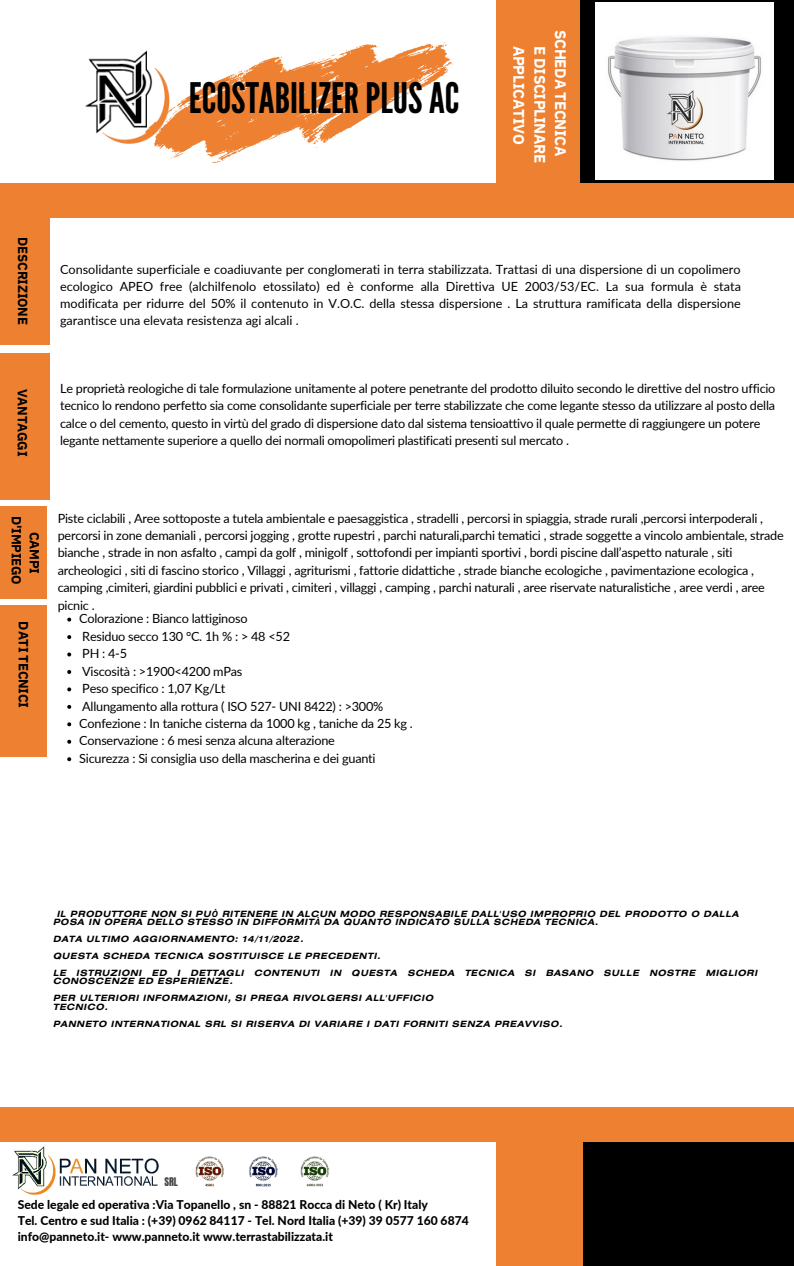
<style>
.page{position:relative;width:794px;height:1266px;background:#fff}
.page>*{position:absolute;margin:0;border:0;box-sizing:border-box;transform-origin:0 0}
.t1{font:42px "League Gothic";color:#000}
.t2{font:700 15.23px/20.9px "IBM Plex Sans";letter-spacing:-.02em;color:#fff}
.t3{font:700 13.27px/18px "IBM Plex Sans";letter-spacing:-.02em;color:#000;text-align:center}
.t4{font:12.67px/17.5px "Lato";letter-spacing:-.02em;color:#000}
.t5{font:800 12.08px/16.4px "Lato";color:#000}
.t6{font:10.12px "Anton";color:#474747}
.t7{font:italic 700 8.62px/16.9px "Helios Ext";letter-spacing:.06em;color:#000}
.s1{font-family:"Noto Sans"}
</style>
<div class="page">
<svg style="left:159px;top:42px;width:294px;height:122px"></svg>
<div style="left:495px;top:0;width:87px;height:202px;background:#ee8131"></div>
<div style="left:580px;top:0;width:213px;height:206px;background:#000"></div>
<img style="left:85px;top:46px;width:86px;height:102px">
<div style="left:0;top:353px;width:50px;height:146px;background:#ee8131"></div>
<div style="left:0;top:506px;width:46px;height:92px;background:#ee8131"></div>
<div style="left:0;top:605px;width:46px;height:151px;background:#ee8131"></div>
<div style="left:0;top:183px;width:793px;height:35px;background:#ee8131"></div>
<div style="left:0;top:203px;width:50px;height:141px;background:#ee8131"></div>
<img style="left:12px;top:1146px;width:147px;height:49px">
<img style="left:195px;top:1156px;width:135px;height:31px">
<div style="left:0;top:1107px;width:793px;height:34px;background:#ee8131"></div>
<div style="left:495px;top:1141px;width:87px;height:125px;background:#ee8131"></div>
<div style="left:582px;top:1141px;width:211px;height:125px;background:#000"></div>
<img style="left:595px;top:2px;width:178px;height:177px">
<svg style="left:67px;top:617px;width:4px;height:4px"></svg>
<svg style="left:67px;top:635px;width:4px;height:4px"></svg>
<svg style="left:67px;top:652px;width:4px;height:4px"></svg>
<svg style="left:67px;top:670px;width:4px;height:4px"></svg>
<svg style="left:67px;top:687px;width:4px;height:4px"></svg>
<svg style="left:67px;top:705px;width:4px;height:4px"></svg>
<svg style="left:67px;top:722px;width:4px;height:4px"></svg>
<svg style="left:67px;top:740px;width:4px;height:4px"></svg>
<svg style="left:67px;top:757px;width:4px;height:4px"></svg>
<h1 class="t1" style="left:189px;top:74px;width:272px">ECOSTABILIZERPLUSAC</h1>
<p class="t2" style="left:571px;top:46px;width:120px;text-indent:-16px;rotate:90deg">SCHEDA TECNICA<br>E DISCIPLINARE<br>APPLICATIVO</p>
<p class="t3" style="left:32px;top:237px;width:89px;rotate:90deg">DESCRIZIONE</p>
<p class="t3" style="left:32px;top:389px;width:69px;rotate:90deg">VANTAGGI</p>
<p class="t4" style="left:60px;top:261px;width:682px;line-height:16.9px;text-align:justify">Consolidante superficiale e coadiuvante per conglomerati in terra stabilizzata. Trattasi di una dispersione di un copolimero ecologico APEO free (alchilfenolo etossilato) ed è conforme alla Direttiva UE 2003/53/EC. La sua formula è stata modificata per ridurre del 50% il contenuto in V.O.C. della stessa dispersione . La struttura ramificata della dispersione garantisce una elevata resistenza agi alcali .</p>
<p class="t4" style="left:60px;top:379px;width:716px">Le proprietà reologiche di tale formulazione unitamente al potere penetrante del prodotto diluito secondo le direttive del nostro ufficio tecnico lo rendono perfetto sia come consolidante superficiale per terre stabilizzate che come legante stesso da utilizzare al posto della calce o del cemento, questo in virtù del grado di dispersione dato dal sistema tensioattivo il quale permette di raggiungere un potere legante nettamente superiore a quello dei normali omopolimeri plastificati presenti sul mercato .</p>
<p class="t3" style="left:44px;top:516px;width:70px;rotate:90deg">CAMPI<br>D'IMPIEGO</p>
<p class="t3" style="left:33px;top:621px;width:88px;rotate:90deg">DATI TECNICI</p>
<p class="t4" style="left:58px;top:509px;width:727px">Piste ciclabili , Aree sottoposte a tutela ambientale e paesaggistica , stradelli , percorsi in spiaggia, strade rurali ,percorsi interpoderali , percorsi in zone demaniali , percorsi jogging , grotte rupestri , parchi naturali,parchi tematici , strade soggette a vincolo ambientale, strade bianche , strade in non asfalto , campi da golf , minigolf , sottofondi per impianti sportivi , bordi piscine dall’aspetto naturale , siti archeologici , siti di fascino storico , Villaggi , agriturismi , fattorie didattiche , strade bianche ecologiche , pavimentazione ecologica , camping ,cimiteri, giardini pubblici e privati , cimiteri , villaggi , camping , parchi naturali , aree riservate naturalistiche , aree verdi , aree picnic .</p>
<p class="t4" style="left:79px;top:609px;width:335px">Colorazione : Bianco lattiginoso<br>Residuo secco 130 °C. 1h % : &gt; 48 &lt;52<br>PH : 4-5<br>Viscosità : &gt;1900&lt;4200 mPas<br>Peso specifico : 1,07 Kg/Lt<br>Allungamento alla rottura ( ISO 527- UNI 8422) : &gt;300% Confezione : In taniche cisterna da 1000 kg , taniche da 25 kg .<br>Conservazione : 6 mesi senza alcuna alterazione<br>Sicurezza : Si consiglia uso della mascherina e dei guanti</p>
<p class="t7" style="left:53px;top:910px;width:686px;line-height:8.5px;text-indent:4px">IL PRODUTTORE NON SI PU<span class="s1">Ò</span> RITENERE IN ALCUN MODO RESPONSABILE DALL'USO IMPROPRIO DEL PRODOTTO O DALLA<br>POSA IN OPERA DELLO STESSO IN DIFFORMIT<span class="s1">À</span> DA QUANTO INDICATO SULLA SCHEDA TECNICA.</p>
<p class="t7" style="left:53px;top:931px;width:705px">DATA ULTIMO AGGIORNAMENTO: 14/11/2022.<br>QUESTA SCHEDA TECNICA SOSTITUISCE LE PRECEDENTI.<br>LE ISTRUZIONI ED I DETTAGLI CONTENUTI IN QUESTA SCHEDA TECNICA SI BASANO SULLE NOSTRE MIGLIORI</p>
<p class="t7" style="left:53px;top:973px;width:381px">CONOSCENZE ED ESPERIENZE.<br>PER ULTERIORI INFORMAZIONI, SI PREGA RIVOLGERSI ALL'UFFICIO</p>
<p class="t7" style="left:53px;top:999px;width:510px">TECNICO.<br>PANNETO INTERNATIONAL SRL SI RISERVA DI VARIARE I DATI FORNITI SENZA PREAVVISO.</p>
<p class="t6" style="left:164px;top:1175px;width:15px">SRL</p>
<p class="t5" style="left:18px;top:1195px;width:452px">Sede legale ed operativa :Via Topanello , sn - 88821 Rocca di Neto ( Kr) Italy<br>Tel. Centro e sud Italia : (+39) 0962 84117 - Tel. Nord Italia (+39) 39 0577 160 6874 info@panneto.it- www.panneto.it www.terrastabilizzata.it</p>
</div>
